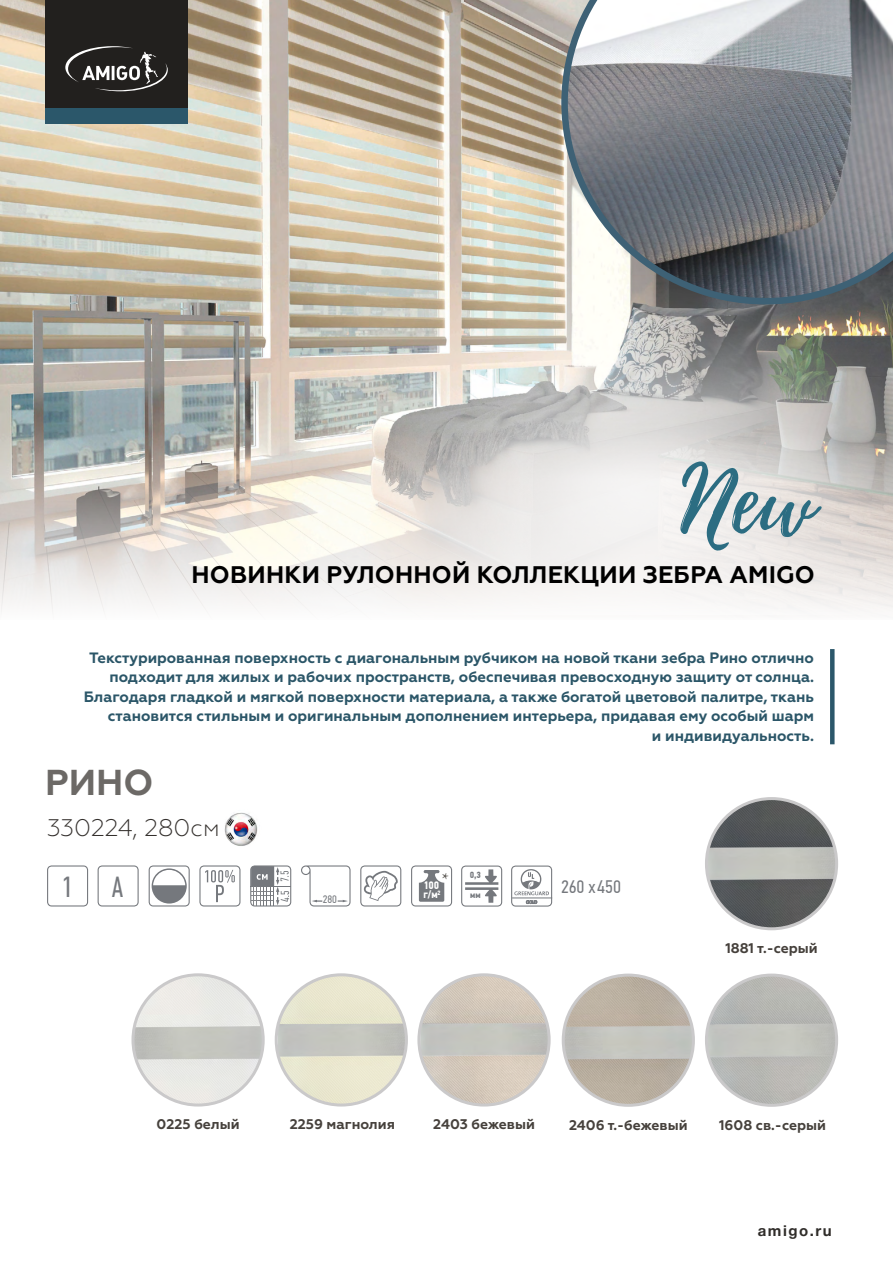
<style>
.page{position:relative;width:893px;height:1276px;background:#fff}
.page>*{position:absolute;margin:0;border:0;box-sizing:border-box;transform-origin:0 0}
.t1{font:90px "Playlist Script";color:#2c6d82}
.t2{font:700 36px "Geometria";color:#6c6966}
.t3{font:28.95px "PF Din Text Comp Pro";color:#75787d}
.t4{font:700 24px "Geometria";letter-spacing:.01em;color:#000}
.t5{font:300 24px "Geometria";color:#34302d}
.t6{font:18.15px "PF Din Text Cond Pro";letter-spacing:-.01em;color:#75787d}
.t7{font:18px "Minion Pro";color:#595550}
.t8{font:700 15px/19.5px "Geometria";color:#2b5668;text-align:right}
.t9{font:700 15px "Helvetica Neue Cyr";letter-spacing:.1em;color:#302d2a}
.t10{font:700 13.95px "Geometria";color:#46413c}
.t11{font:700 10.8px/8.9px "PF Din Text Cond Pro";color:#fff}
.t12{font:10.8px "PF Din Text Cond Pro";color:#75787d}
.t13{font:700 9px "PF Din Text Cond Pro";color:#75787d}
</style>
<div class="page">
<img style="left:0;top:0;width:561px;height:431px">
<svg style="left:0;top:431px;width:159px;height:181px;background:#ceccc9"></svg>
<svg style="left:830px;top:649px;width:4px;height:95px"></svg>
<div style="left:45px;top:0;width:143px;height:121px;background:#22201e"></div>
<div style="left:45px;top:108px;width:143px;height:15px;background:#2b576a"></div>
<svg style="left:65px;top:46px;width:103px;height:45px"></svg>
<img style="left:159px;top:221px;width:734px;height:390px">
<img style="left:278px;top:977px;width:128px;height:128px">
<div style="left:275px;top:973px;width:133px;height:133px;border:3px solid #cac9ca;border-radius:50%"></div>
<img style="left:708px;top:977px;width:129px;height:128px">
<div style="left:705px;top:973px;width:133px;height:133px;border:3px solid #cac9ca;border-radius:50%"></div>
<img style="left:133px;top:975px;width:130px;height:130px;border-radius:65px">
<div style="left:131px;top:973px;width:134px;height:133px;border:3px solid #cac9ca;border-radius:50%"></div>
<img style="left:563px;top:975px;width:130px;height:130px;border-radius:65px">
<div style="left:562px;top:973px;width:133px;height:133px;border:3px solid #cac9ca;border-radius:50%"></div>
<img style="left:421px;top:977px;width:128px;height:128px">
<div style="left:417px;top:973px;width:134px;height:133px;border:3px solid #cac9ca;border-radius:50%"></div>
<img style="left:708px;top:798px;width:129px;height:131px">
<div style="left:705px;top:797px;width:133px;height:133px;border:3px solid #cac9ca;border-radius:50%"></div>
<svg style="left:561px;top:0;width:332px;height:304px;background:#8b8f94"></svg>
<svg style="left:411px;top:865px;width:41px;height:41px"></svg>
<svg style="left:360px;top:865px;width:41px;height:41px"></svg>
<svg style="left:199px;top:865px;width:41px;height:41px"></svg>
<svg style="left:301px;top:865px;width:50px;height:41px"></svg>
<svg style="left:47px;top:865px;width:41px;height:41px"></svg>
<svg style="left:98px;top:865px;width:41px;height:41px"></svg>
<svg style="left:149px;top:865px;width:41px;height:41px"></svg>
<svg style="left:461px;top:865px;width:41px;height:41px"></svg>
<img style="left:225px;top:812px;width:33px;height:33px">
<div style="left:222px;top:808px;width:40px;height:40px;border:2px solid #fff;border-radius:50%"></div>
<svg style="left:511px;top:865px;width:41px;height:41px"></svg>
<hr style="left:512px;top:897px;width:40px;height:1px;background:#75787d">
<svg style="left:250px;top:865px;width:41px;height:41px"></svg>
<h1 class="t1" style="left:680px;top:437px;width:136px">New</h1>
<h3 class="t4" style="left:191px;top:560px;width:625px">НОВИНКИ РУЛОННОЙ КОЛЛЕКЦИИ ЗЕБРА AMIGO</h3>
<p class="t8" style="left:84px;top:648px;width:732px">Текстурированная поверхность с диагональным рубчиком на новой ткани зебра Рино отлично подходит для жилых и рабочих пространств, обеспечивая превосходную защиту от солнца.<br>Благодаря гладкой и мягкой поверхности материала, а также богатой цветовой палитре, ткань становится стильным и оригинальным дополнением интерьера, придавая ему особый шарм<br>и индивидуальность.</p>
<h2 class="t2" style="left:45px;top:761px;width:110px">РИНО</h2>
<h3 class="t5" style="left:47px;top:813px;width:174px">330224, 280см</h3>
<p class="t13" style="left:470px;top:869px;width:13px">0,3</p>
<p class="t13" style="left:470px;top:889px;width:12px">мм</p>
<p class="t7" style="left:442px;top:866px;width:9px">*</p>
<h3 class="t3" style="left:61px;top:870px;width:13px">1</h3>
<h3 class="t3" style="left:112px;top:870px;width:13px">А</h3>
<p class="t6" style="left:561px;top:875px;width:61px">260 х450</p>
<p class="t11" style="left:423px;top:881px;width:19px">100 г/м<sup>2</sup></p>
<p class="t12" style="left:323px;top:893px;width:16px">280</p>
<p class="t10" style="left:725px;top:940px;width:94px">1881 т.-серый</p>
<p class="t10" style="left:157px;top:1116px;width:85px">0225 белый</p>
<p class="t10" style="left:433px;top:1116px;width:103px">2403 бежевый</p>
<p class="t10" style="left:569px;top:1116px;width:120px">2406 т.-бежевый</p>
<p class="t10" style="left:290px;top:1116px;width:107px">2259 магнолия</p>
<p class="t10" style="left:719px;top:1116px;width:108px">1608 св.-серый</p>
<p class="t9" style="left:758px;top:1222px;width:75px">amigo.ru</p>
</div>
